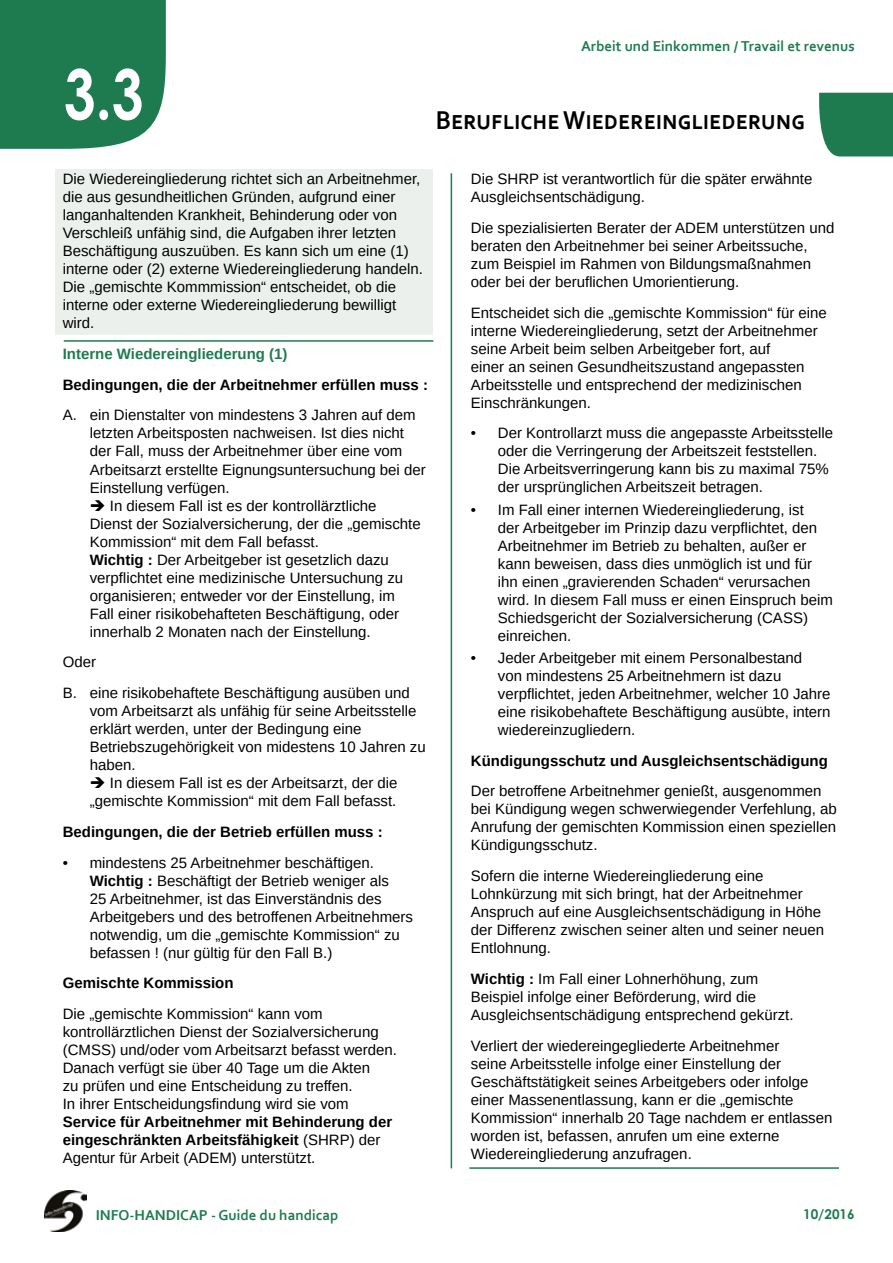
<style>
.page{position:relative;width:893px;height:1263px;background:#fff}
.page>*{position:absolute;margin:0;border:0;box-sizing:border-box;transform-origin:0 0}
.t1{font:700 69px "Century Gothic";color:#fff;scale:.83 1}
.t2{font:700 27px "Corbel";color:#000;scale:.9 1}
.t3{font:15px/18px "Liberation Sans";color:#000}
.t4{font:700 15px/18px "Liberation Sans";color:#000}
.t5{font:700 15px "Corbel";color:#1e7b50}
.t6{font:700 15px "Liberation Sans";color:#1e7b50}
.t7{font:700 13.5px "Century Gothic";color:#1e7b50}
.s1{font-weight:700}
.s2{font-weight:400}
</style>
<div class="page">
<div style="left:0;top:0;width:166px;height:149px;background:#1e7b50"></div>
<img style="left:44px;top:1190px;width:43px;height:41px">
<div style="left:819px;top:93px;width:74px;height:63px;background:#1e7b50"></div>
<div style="left:55px;top:169px;width:378px;height:166px;background:#ecf0ec"></div>
<hr style="left:451px;top:173px;width:1px;height:995px;background:#1e7b50">
<hr style="left:469px;top:1167px;width:370px;height:2px;background:#1e7b50">
<hr style="left:64px;top:340px;width:369px;height:2px;background:#1e7b50">
<h1 class="t1" style="left:64px;top:42px;width:98px">3.3</h1>
<p class="t5" style="left:581px;top:37px;width:275px">Arbeit und Einkommen / Travail et revenus</p>
<h2 class="t2" style="left:436px;top:103px;width:412px">Berufliche Wiedereingliederung</h2>
<p class="t3" style="left:63px;top:170px;width:362px">Die Wiedereingliederung richtet sich an Arbeitnehmer, die aus gesundheitlichen Gründen, aufgrund einer langanhaltenden Krankheit, Behinderung oder von Verschleiß unfähig sind, die Aufgaben ihrer letzten Beschäftigung auszuüben. Es kann sich um eine (1) interne oder (2) externe Wiedereingliederung handeln.<br>Die „gemischte Kommmission“ entscheidet, ob die interne oder externe Wiedereingliederung bewilligt wird.</p>
<p class="t6" style="left:63px;top:343px;width:226px">Interne Wiedereingliederung (1)</p>
<p class="t4" style="left:63px;top:376px;width:367px">Bedingungen, die der Arbeitnehmer erfüllen muss :</p>
<p class="t3" style="left:90px;top:406px;width:337px;text-indent:-27px">A. ein Dienstalter von mindestens 3 Jahren auf dem letzten Arbeitsposten nachweisen. Ist dies nicht der Fall, muss der Arbeitnehmer über eine vom Arbeitsarzt erstellte Eignungsuntersuchung bei der Einstellung verfügen.</p>
<p class="t3" style="left:90px;top:496px;width:332px">➔ In diesem Fall ist es der kontrollärztliche Dienst der Sozialversicherung, der die „gemischte Kommission“ mit dem Fall befasst.<br><span class="s1">Wichtig :</span> Der Arbeitgeber ist gesetzlich dazu verpflichtet eine medizinische Untersuchung zu organisieren; entweder vor der Einstellung, im Fall einer risikobehafteten Beschäftigung, oder innerhalb 2 Monaten nach der Einstellung.</p>
<p class="t3" style="left:63px;top:647px;width:349px;line-height:30.8px">Oder<br>B. eine risikobehaftete Beschäftigung ausüben und</p>
<p class="t3" style="left:90px;top:702px;width:337px">vom Arbeitsarzt als unfähig für seine Arbeitsstelle erklärt werden, unter der Bedingung eine Betriebszugehörigkeit von midestens 10 Jahren zu haben.</p>
<p class="t3" style="left:90px;top:774px;width:309px">➔ In diesem Fall ist es der Arbeitsarzt, der die „gemischte Kommission“ mit dem Fall befasst.</p>
<p class="t4" style="left:63px;top:823px;width:322px">Bedingungen, die der Betrieb erfüllen muss :</p>
<p class="t3" style="left:90px;top:853px;width:325px;text-indent:-27px">• mindestens 25 Arbeitnehmer beschäftigen.<br><span class="s1">Wichtig :</span> Beschäftigt der Betrieb weniger als<br>25 Arbeitnehmer, ist das Einverständnis des Arbeitgebers und des betroffenen Arbeitnehmers notwendig, um die „gemischte Kommission“ zu befassen ! (nur gültig für den Fall B.)</p>
<p class="t4" style="left:63px;top:974px;width:172px">Gemischte Kommission</p>
<p class="t3" style="left:63px;top:1005px;width:336px">Die „gemischte Kommission“ kann vom kontrollärztlichen Dienst der Sozialversicherung (CMSS) und/oder vom Arbeitsarzt befasst werden.<br>Danach verfügt sie über 40 Tage um die Akten<br>zu prüfen und eine Entscheidung zu treffen.<br>In ihrer Entscheidungsfindung wird sie vom</p>
<p class="t4" style="left:63px;top:1113px;width:331px">Service für Arbeitnehmer mit Behinderung der eingeschränkten Arbeitsfähigkeit <span class="s2">(SHRP) der<br>Agentur für Arbeit (ADEM) unterstützt.</span></p>
<p class="t3" style="left:471px;top:170px;width:343px">Die SHRP ist verantwortlich für die später erwähnte<br>Ausgleichsentschädigung.</p>
<p class="t3" style="left:471px;top:219px;width:365px">Die spezialisierten Berater der ADEM unterstützen und beraten den Arbeitnehmer bei seiner Arbeitssuche, zum Beispiel im Rahmen von Bildungsmaßnahmen oder bei der beruflichen Umorientierung.</p>
<p class="t3" style="left:471px;top:304px;width:357px">Entscheidet sich die „gemischte Kommission“ für eine interne Wiedereingliederung, setzt der Arbeitnehmer seine Arbeit beim selben Arbeitgeber fort, auf<br>einer an seinen Gesundheitszustand angepassten Arbeitsstelle und entsprechend der medizinischen Einschränkungen.</p>
<p class="t3" style="left:498px;top:424px;width:337px;text-indent:-27px">• Der Kontrollarzt muss die angepasste Arbeitsstelle oder die Verringerung der Arbeitszeit feststellen.<br>Die Arbeitsverringerung kann bis zu maximal 75% der ursprünglichen Arbeitszeit betragen.</p>
<p class="t3" style="left:498px;top:501px;width:337px;text-indent:-27px">• Im Fall einer internen Wiedereingliederung, ist<br>der Arbeitgeber im Prinzip dazu verpflichtet, den Arbeitnehmer im Betrieb zu behalten, außer er kann beweisen, dass dies unmöglich ist und für ihn einen „gravierenden Schaden“ verursachen wird. In diesem Fall muss er einen Einspruch beim Schiedsgericht der Sozialversicherung (CASS) einreichen.</p>
<p class="t3" style="left:498px;top:649px;width:334px;text-indent:-27px">• Jeder Arbeitgeber mit einem Personalbestand<br>von mindestens 25 Arbeitnehmern ist dazu verpflichtet, jeden Arbeitnehmer, welcher 10 Jahre eine risikobehaftete Beschäftigung ausübte, intern wiedereinzugliedern.</p>
<p class="t4" style="left:471px;top:752px;width:358px">Kündigungsschutz und Ausgleichsentschädigung</p>
<p class="t3" style="left:471px;top:782px;width:368px">Der betroffene Arbeitnehmer genießt, ausgenommen bei Kündigung wegen schwerwiegender Verfehlung, ab Anrufung der gemischten Kommission einen speziellen Kündigungsschutz.</p>
<p class="t3" style="left:471px;top:867px;width:355px">Sofern die interne Wiedereingliederung eine Lohnkürzung mit sich bringt, hat der Arbeitnehmer Anspruch auf eine Ausgleichsentschädigung in Höhe der Differenz zwischen seiner alten und seiner neuen Entlohnung.</p>
<p class="t3" style="left:471px;top:970px;width:324px"><span class="s1">Wichtig :</span> Im Fall einer Lohnerhöhung, zum<br>Beispiel infolge einer Beförderung, wird die<br>Ausgleichsentschädigung entsprechend gekürzt.</p>
<p class="t3" style="left:471px;top:1037px;width:363px">Verliert der wiedereingegliederte Arbeitnehmer<br>seine Arbeitsstelle infolge einer Einstellung der Geschäftstätigkeit seines Arbeitgebers oder infolge einer Massenentlassung, kann er die „gemischte Kommission“ innerhalb 20 Tage nachdem er entlassen worden ist, befassen, anrufen um eine externe Wiedereingliederung anzufragen.</p>
<p class="t5" style="left:96px;top:1206px;width:244px">INFO-HANDICAP - Guide du handicap</p>
<p class="t7" style="left:803px;top:1204px;width:53px">10/2016</p>
</div>
